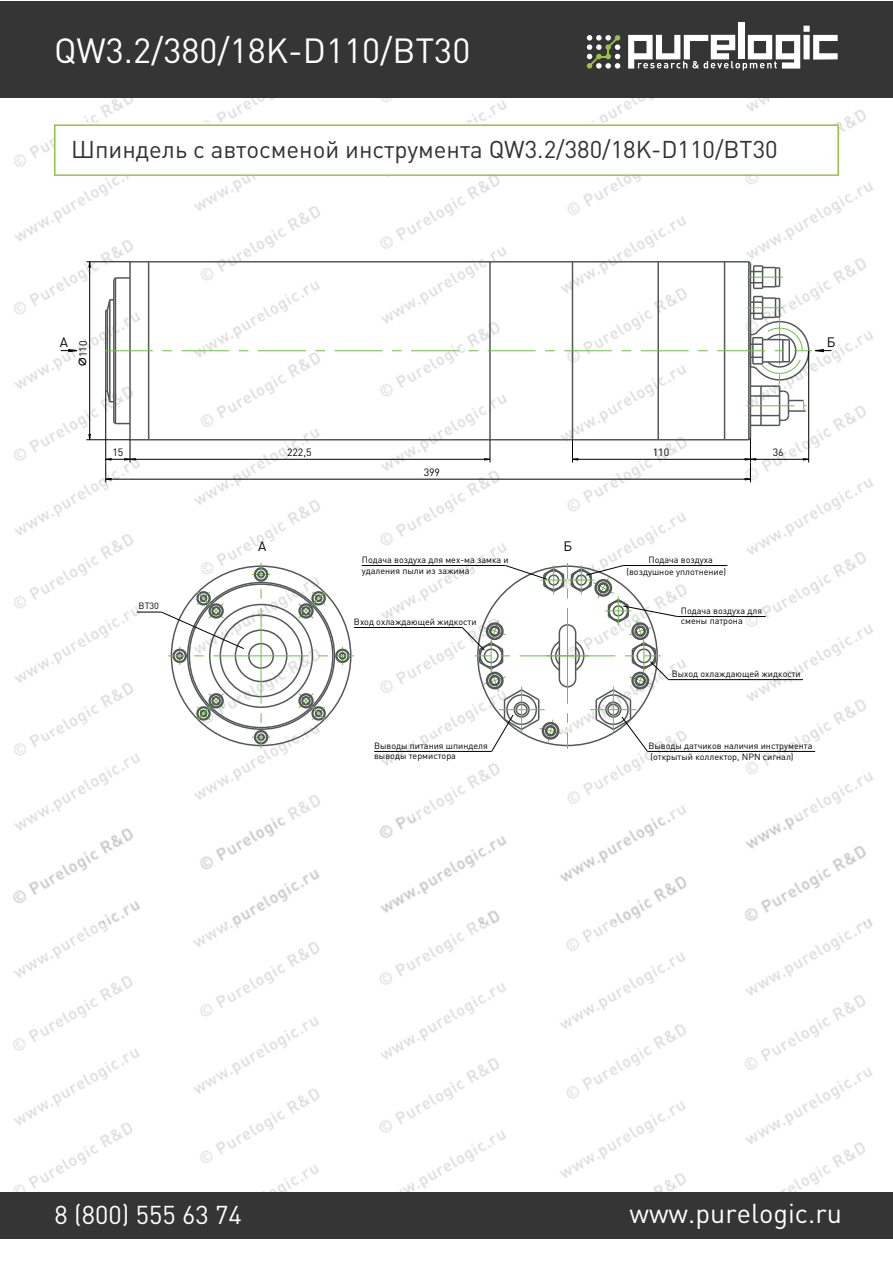
<style>
.page{position:relative;width:893px;height:1263px;background:#fff}
.page>*{position:absolute;margin:0;border:0;box-sizing:border-box;transform-origin:0 0}
.t1{font:34.5px "DIN Pro";color:#fff}
.t2{font:27px "DIN Pro";color:#fff}
.t3{font:25.5px "DIN Pro";color:#fff}
.t4{font:24px "DIN Pro";color:#313132}
.t5{font:13.5px "DIN Pro";color:#000001}
.t6{font:10.5px "DIN Pro";color:#000001}
.t7{font:9px/11.7px "DIN Pro";color:#000001}
.s1{font-family:"Koz Go Pro";font-weight:700}
</style>
<div class="page">
<img style="left:0;top:1px;width:735px;height:1238px">
<img style="left:735px;top:98px;width:138px;height:1094px">
<div style="left:1px;top:1px;width:892px;height:97px;background:#363536"></div>
<div style="left:1px;top:1192px;width:892px;height:47px;background:#363536"></div>
<div style="left:738px;top:23px;width:6px;height:36px;background:#fff"></div>
<svg style="left:587px;top:35px;width:33px;height:34px"></svg>
<svg style="left:628px;top:26px;width:210px;height:44px"></svg>
<svg style="left:54px;top:124px;width:785px;height:52px"></svg>
<hr style="left:130px;top:439px;width:619px;height:1px;background:#545758">
<hr style="left:130px;top:261px;width:619px;height:1px;background:#545758">
<hr style="left:572px;top:262px;width:1px;height:178px;background:#545758">
<hr style="left:148px;top:262px;width:1px;height:178px;background:#545758">
<hr style="left:113px;top:280px;width:2px;height:142px;background:#545758">
<hr style="left:129px;top:262px;width:2px;height:178px;background:#545758">
<hr style="left:489px;top:262px;width:2px;height:178px;background:#545758">
<hr style="left:657px;top:262px;width:2px;height:178px;background:#545758">
<hr style="left:750px;top:263px;width:1px;height:175px;background:#545758">
<hr style="left:724px;top:262px;width:1px;height:178px;background:#545758">
<hr style="left:748px;top:262px;width:2px;height:178px;background:#545758">
<svg style="left:112px;top:276px;width:18px;height:6px"></svg>
<hr style="left:115px;top:278px;width:1px;height:146px;background:#545758">
<svg style="left:747px;top:260px;width:36px;height:29px"></svg>
<svg style="left:88px;top:262px;width:3px;height:6px"></svg>
<svg style="left:88px;top:433px;width:3px;height:6px"></svg>
<hr style="left:89px;top:262px;width:1px;height:178px;background:#000001">
<hr style="left:86px;top:261px;width:44px;height:1px;background:#000001">
<hr style="left:86px;top:439px;width:44px;height:1px;background:#000001">
<svg style="left:137px;top:563px;width:217px;height:186px"></svg>
<svg style="left:61px;top:349px;width:17px;height:4px"></svg>
<svg style="left:105px;top:296px;width:726px;height:130px"></svg>
<hr style="left:362px;top:565px;width:144px;height:1px;background:#000001">
<hr style="left:678px;top:616px;width:88px;height:1px;background:#000001">
<hr style="left:623px;top:565px;width:104px;height:1px;background:#000001">
<hr style="left:130px;top:459px;width:360px;height:1px;background:#000001">
<svg style="left:483px;top:440px;width:8px;height:22px"></svg>
<hr style="left:572px;top:459px;width:178px;height:1px;background:#000001">
<svg style="left:572px;top:440px;width:7px;height:22px"></svg>
<hr style="left:354px;top:627px;width:108px;height:1px;background:#000001">
<hr style="left:105px;top:391px;width:1px;height:71px;background:#000001">
<hr style="left:106px;top:479px;width:644px;height:1px;background:#000001">
<svg style="left:105px;top:440px;width:32px;height:42px"></svg>
<hr style="left:374px;top:751px;width:118px;height:1px;background:#000001">
<hr style="left:647px;top:751px;width:168px;height:1px;background:#000001">
<svg style="left:461px;top:563px;width:217px;height:189px"></svg>
<hr style="left:668px;top:679px;width:135px;height:1px;background:#000001">
<svg style="left:744px;top:436px;width:13px;height:46px"></svg>
<svg style="left:802px;top:458px;width:6px;height:3px"></svg>
<hr style="left:750px;top:459px;width:59px;height:1px;background:#000001">
<hr style="left:808px;top:351px;width:1px;height:111px;background:#000001">
<h1 class="t1" style="left:54px;top:27px;width:418px">QW3.2/380/18K-D110/BT30</h1>
<h3 class="t4" style="left:71px;top:133px;width:708px">Шпиндель с автосменой инструмента QW3.2/380/18K-D110/BT30</h3>
<h3 class="t5" style="left:60px;top:333px;width:10px">А</h3>
<h3 class="t5" style="left:827px;top:333px;width:10px">Б</h3>
<p class="t6" style="left:76px;top:367px;width:28px;rotate:-90deg"><span class="s1">∅</span>110</p>
<p class="t6" style="left:112px;top:445px;width:12px">15</p>
<p class="t7" style="left:139px;top:600px;width:22px">BT30</p>
<p class="t6" style="left:287px;top:445px;width:26px">222,5</p>
<p class="t6" style="left:653px;top:445px;width:18px">110</p>
<p class="t6" style="left:424px;top:465px;width:18px">399</p>
<p class="t6" style="left:773px;top:445px;width:12px">36</p>
<h3 class="t5" style="left:258px;top:537px;width:10px">А</h3>
<h3 class="t5" style="left:563px;top:537px;width:10px">Б</h3>
<p class="t7" style="left:362px;top:553px;width:148px">Подача воздуха для мех-ма замка и удаления пыли из зажима</p>
<p class="t7" style="left:354px;top:615px;width:124px">Вход охлаждающей жидкости</p>
<p class="t7" style="left:626px;top:553px;width:101px;line-height:12.3px;text-indent:22px">Подача воздуха (воздушное уплотнение)</p>
<p class="t7" style="left:681px;top:605px;width:83px;line-height:9.9px">Подача воздуха для смены патрона</p>
<p class="t7" style="left:672px;top:667px;width:131px">Выход охлаждающей жидкости</p>
<p class="t7" style="left:374px;top:740px;width:115px;line-height:10.2px">Выводы питания шпинделя выводы термистора</p>
<p class="t7" style="left:648px;top:739px;width:166px">Выводы датчиков наличия инструмента (открытый коллектор, NPN сигнал)</p>
<h3 class="t3" style="left:55px;top:1197px;width:189px">8 (800) 555 63 74</h3>
<h2 class="t2" style="left:629px;top:1195px;width:214px">www.purelogic.ru</h2>
</div>
